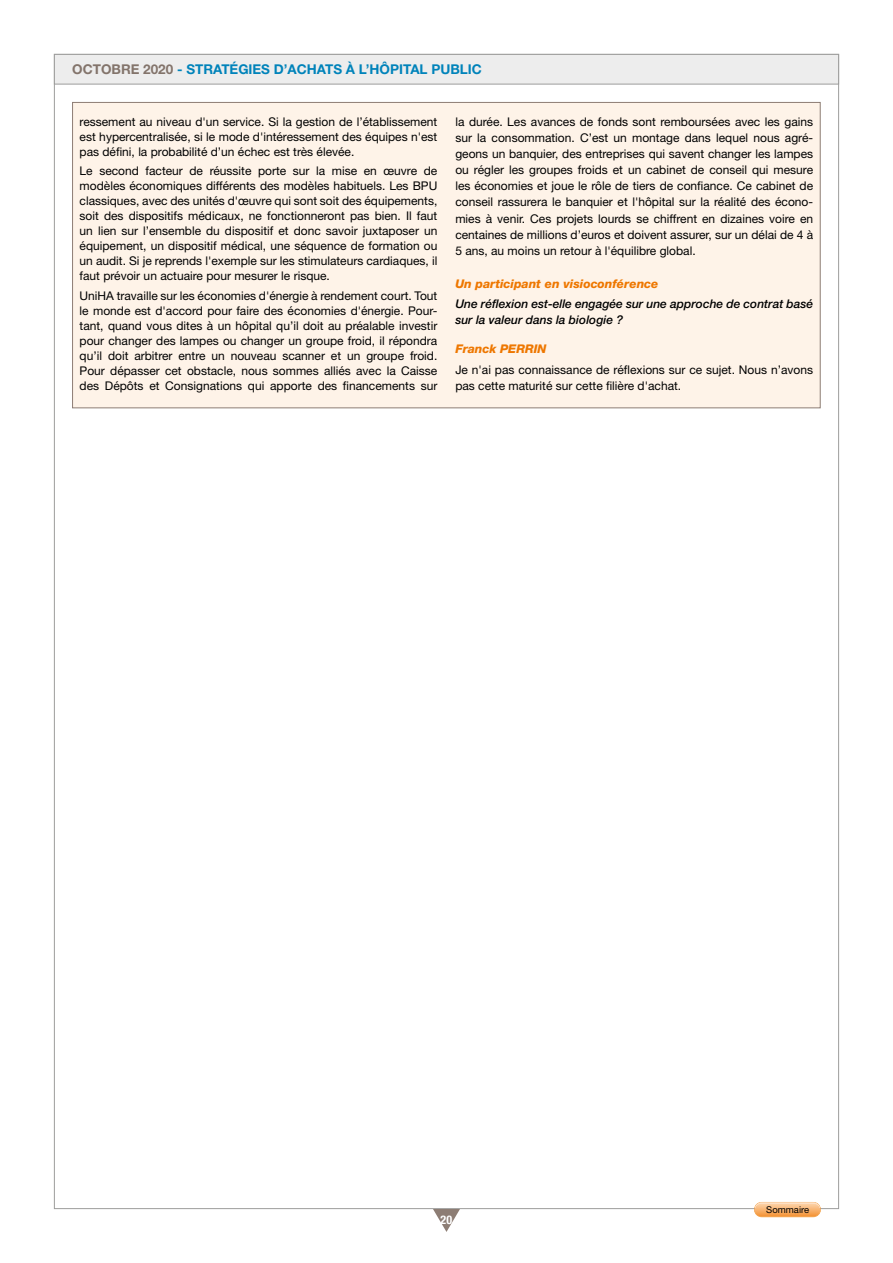
<style>
.page{position:relative;width:893px;height:1263px;background:#fff}
.page>*{position:absolute;margin:0;border:0;box-sizing:border-box;transform-origin:0 0}
.t1{font:700 13.5px "Helvetica Neue LT Std";color:#008ec9}
.t2{font:12px/15px "Helvetica Neue LT Std";color:#000;text-align:justify}
.t3{font:italic 500 12px/16.2px "Helvetica Neue LT Std";color:#000}
.t4{font:italic 800 12px "Helvetica Neue LT Std";color:#ef7d00}
.t5{font:700 condensed 12px "Helvetica Neue";color:#fff}
.t6{font:9.45px "Helvetica Neue LT Std";color:#000}
.s1{color:#8d7d74}
</style>
<div class="page">
<div style="left:54px;top:54px;width:785px;height:30px;background:#ededed;border:1px solid #9d9d9c"></div>
<svg style="left:433px;top:1209px;width:27px;height:23px"></svg>
<div style="left:72px;top:102px;width:749px;height:306px;background:#fef3e8;border:1px solid #8d7d74"></div>
<svg style="left:754px;top:1202px;width:67px;height:15px"></svg>
<p class="t1" style="left:72px;top:61px;width:411px"><span class="s1">OCTOBRE 2020</span> - STRATÉGIES D’ACHATS À L’HÔPITAL PUBLIC</p>
<p class="t2" style="left:80px;top:114px;width:359px">ressement au niveau d'un service. Si la gestion de l’établissement est hypercentralisée, si le mode d'intéressement des équipes n'est pas défini, la probabilité d’un échec est très élevée.</p>
<p class="t2" style="left:80px;top:163px;width:359px">Le second facteur de réussite porte sur la mise en œuvre de modèles économiques différents des modèles habituels. Les BPU classiques, avec des unités d'œuvre qui sont soit des équipements, soit des dispositifs médicaux, ne fonctionneront pas bien. Il faut un lien sur l’ensemble du dispositif et donc savoir juxtaposer un équipement, un dispositif médical, une séquence de formation ou un audit. Si je reprends l'exemple sur les stimulateurs cardiaques, il faut prévoir un actuaire pour mesurer le risque.</p>
<p class="t2" style="left:80px;top:288px;width:359px">UniHA travaille sur les économies d'énergie à rendement court. Tout le monde est d'accord pour faire des économies d'énergie. Pour&shy;tant, quand vous dites à un hôpital qu’il doit au préalable investir pour changer des lampes ou changer un groupe froid, il répondra qu’il doit arbitrer entre un nouveau scanner et un groupe froid.<br>Pour dépasser cet obstacle, nous sommes alliés avec la Caisse des Dépôts et Consignations qui apporte des financements sur</p>
<p class="t2" style="left:455px;top:113px;width:359px;line-height:16.2px">la durée. Les avances de fonds sont remboursées avec les gains sur la consommation. C’est un montage dans lequel nous agré&shy;geons un banquier, des entreprises qui savent changer les lampes ou régler les groupes froids et un cabinet de conseil qui mesure les économies et joue le rôle de tiers de confiance. Ce cabinet de conseil rassurera le banquier et l'hôpital sur la réalité des écono&shy;mies à venir. Ces projets lourds se chiffrent en dizaines voire en centaines de millions d’euros et doivent assurer, sur un délai de 4 à 5 ans, au moins un retour à l'équilibre global.</p>
<p class="t4" style="left:455px;top:276px;width:205px">Un participant en visioconférence</p>
<p class="t3" style="left:455px;top:296px;width:359px">Une réflexion est-elle engagée sur une approche de contrat basé sur la valeur dans la biologie ?</p>
<p class="t4" style="left:455px;top:342px;width:93px">Franck PERRIN</p>
<p class="t2" style="left:455px;top:361px;width:359px;line-height:16.2px">Je n'ai pas connaissance de réflexions sur ce sujet. Nous n’avons pas cette maturité sur cette filière d'achat.</p>
<p class="t6" style="left:766px;top:1204px;width:44px">Sommaire</p>
<p class="t5" style="left:441px;top:1209px;width:13px">20</p>
</div>
